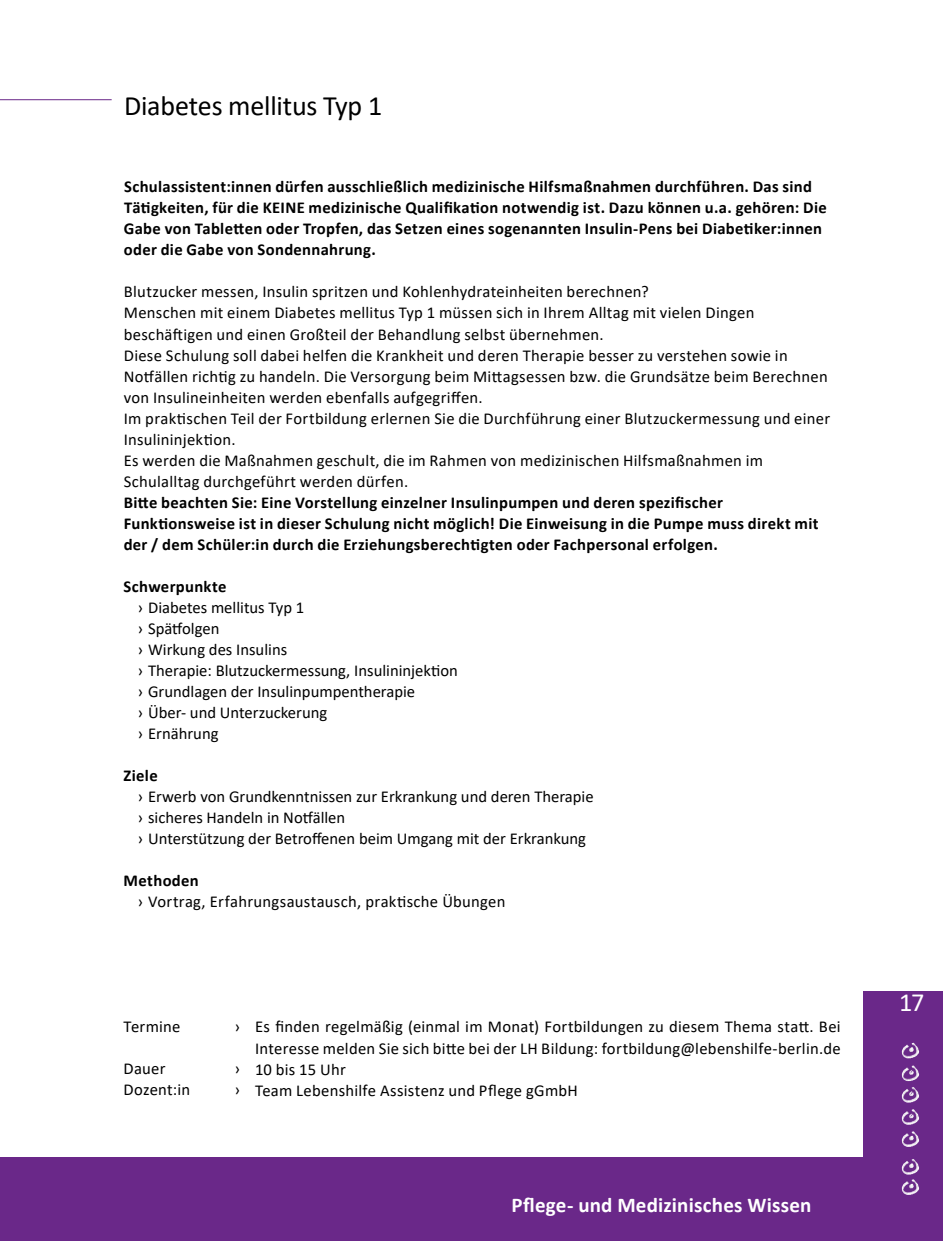
<style>
.page{position:relative;width:943px;height:1241px;background:#fff}
.page>*{position:absolute;margin:0;border:0;box-sizing:border-box;transform-origin:0 0}
.t1{font:28px "Calibri";letter-spacing:-.01em;color:#000}
.t2{font:26.25px "Calibri";color:#fff}
.t3{font:700 21px "Calibri";letter-spacing:.01em;color:#fff}
.t4{font:16.62px/21px "Calibri";letter-spacing:.015em;color:#000}
.t5{font:700 16.62px/21px "Calibri";letter-spacing:.02em;color:#000}
</style>
<div class="page">
<div style="left:864px;top:991px;width:79px;height:249px;background:#6a2889"></div>
<hr style="left:0;top:99px;width:112px;height:1px;background:#6a2889">
<img style="left:901px;top:1159px;width:18px;height:15px">
<img style="left:901px;top:1042px;width:18px;height:16px">
<img style="left:901px;top:1179px;width:18px;height:15px">
<img style="left:901px;top:1087px;width:18px;height:15px">
<img style="left:901px;top:1109px;width:18px;height:15px">
<img style="left:901px;top:1065px;width:18px;height:15px">
<img style="left:901px;top:1131px;width:18px;height:15px">
<div style="left:0;top:1157px;width:871px;height:83px;background:#6a2889"></div>
<h1 class="t1" style="left:124px;top:87px;width:260px">Diabetes mellitus Typ 1</h1>
<p class="t5" style="left:124px;top:176px;width:704px">Schulassistent:innen dürfen ausschließlich medizinische Hilfsmaßnahmen durchführen. Das sind Tätigkeiten, für die KEINE medizinische Qualifikation notwendig ist. Dazu können u.a. gehören: Die Gabe von Tabletten oder Tropfen, das Setzen eines sogenannten Insulin-Pens bei Diabetiker:innen oder die Gabe von Sondennahrung.</p>
<p class="t4" style="left:124px;top:281px;width:708px">Blutzucker messen, Insulin spritzen und Kohlenhydrateinheiten berechnen?<br>Menschen mit einem Diabetes mellitus Typ 1 müssen sich in Ihrem Alltag mit vielen Dingen beschäftigen und einen Großteil der Behandlung selbst übernehmen.<br>Diese Schulung soll dabei helfen die Krankheit und deren Therapie besser zu verstehen sowie in Notfällen richtig zu handeln. Die Versorgung beim Mittagsessen bzw. die Grundsätze beim Berechnen von Insulineinheiten werden ebenfalls aufgegriffen.<br>Im praktischen Teil der Fortbildung erlernen Sie die Durchführung einer Blutzuckermessung und einer Insulininjektion.<br>Es werden die Maßnahmen geschult, die im Rahmen von medizinischen Hilfsmaßnahmen im Schulalltag durchgeführt werden dürfen.</p>
<p class="t5" style="left:124px;top:491px;width:696px">Bitte beachten Sie: Eine Vorstellung einzelner Insulinpumpen und deren spezifischer<br>Funktionsweise ist in dieser Schulung nicht möglich! Die Einweisung in die Pumpe muss direkt mit der / dem Schüler:in durch die Erziehungsberechtigten oder Fachpersonal erfolgen.</p>
<p class="t5" style="left:124px;top:575px;width:104px">Schwerpunkte</p>
<p class="t4" style="left:138px;top:596px;width:322px">› Diabetes mellitus Typ 1<br>› Spätfolgen<br>› Wirkung des Insulins<br>› Therapie: Blutzuckermessung, Insulininjektion › Grundlagen der Insulinpumpentherapie<br>› Über- und Unterzuckerung<br>› Ernährung</p>
<p class="t5" style="left:124px;top:764px;width:36px">Ziele</p>
<p class="t4" style="left:138px;top:785px;width:457px">› Erwerb von Grundkenntnissen zur Erkrankung und deren Therapie › sicheres Handeln in Notfällen<br>› Unterstützung der Betroffenen beim Umgang mit der Erkrankung</p>
<p class="t5" style="left:124px;top:869px;width:77px">Methoden</p>
<p class="t4" style="left:138px;top:890px;width:369px">› Vortrag, Erfahrungsaustausch, praktische Übungen</p>
<p class="t4" style="left:124px;top:1015px;width:58px">Termine</p>
<p class="t4" style="left:234px;top:1015px;width:7px">›</p>
<p class="t4" style="left:124px;top:1057px;width:44px">Dauer</p>
<p class="t4" style="left:234px;top:1057px;width:7px">›</p>
<p class="t4" style="left:124px;top:1078px;width:68px">Dozent:in</p>
<p class="t4" style="left:234px;top:1078px;width:7px">›</p>
<p class="t4" style="left:255px;top:1015px;width:587px">Es finden regelmäßig (einmal im Monat) Fortbildungen zu diesem Thema statt. Bei Interesse melden Sie sich bitte bei der LH Bildung: fortbildung@lebenshilfe-berlin.de 10 bis 15 Uhr<br>Team Lebenshilfe Assistenz und Pflege gGmbH</p>
<p class="t3" style="left:511px;top:1189px;width:301px">Pflege- und Medizinisches Wissen</p>
<h2 class="t2" style="left:899px;top:983px;width:27px">17</h2>
</div>
